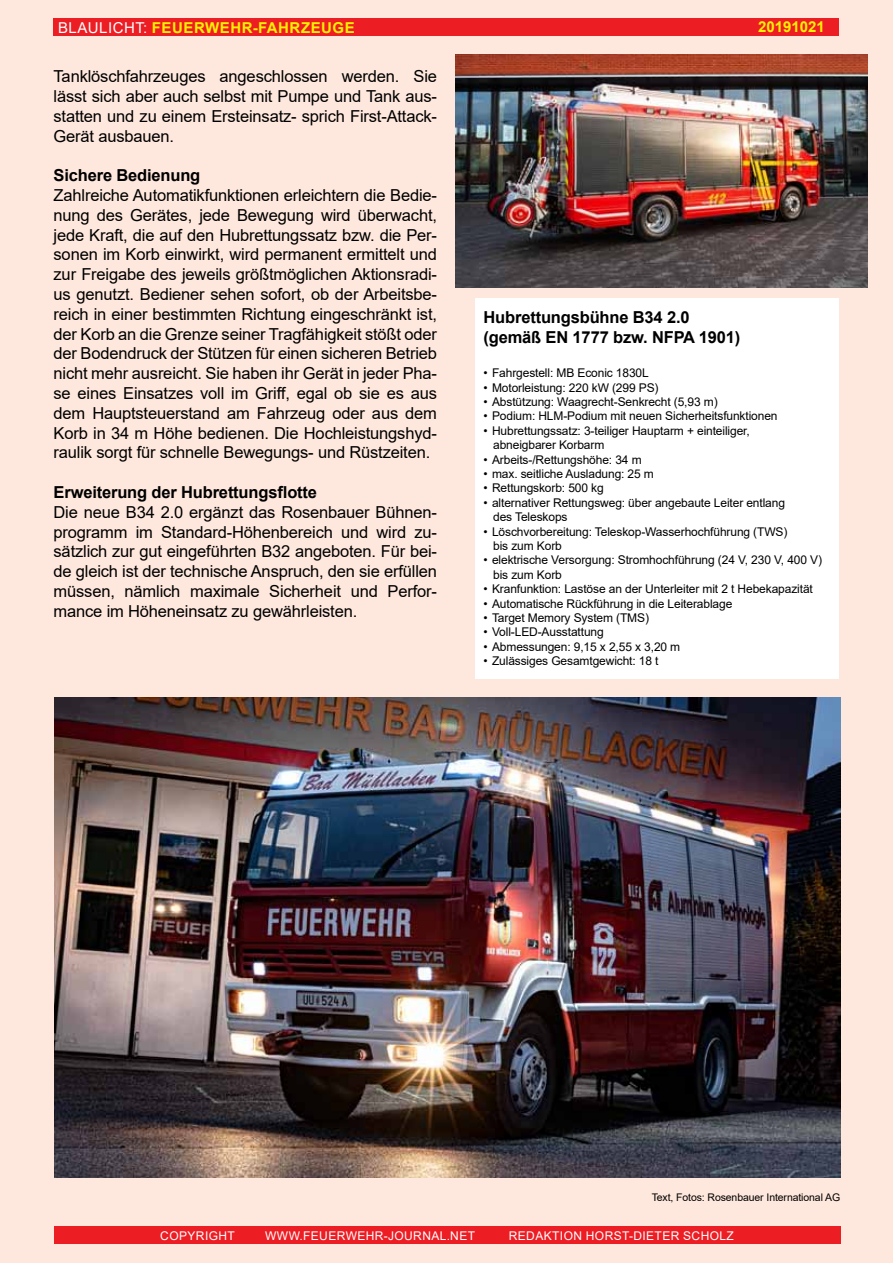
<style>
.page{position:relative;width:893px;height:1263px;background:#fee7dc}
.page>*{position:absolute;margin:0;border:0;box-sizing:border-box;transform-origin:0 0}
.t1{font:16.5px/19.8px "Arial";letter-spacing:-.01em;color:#000;text-align:justify}
.t2{font:700 16.5px/19.8px "Arial";letter-spacing:-.01em;color:#000}
.t3{font:700 15px "Arial";letter-spacing:.035em;color:#fff200}
.t4{font:700 15px "Arial";color:#fff200}
.t5{font:12px/14.4px "Arial";letter-spacing:-.01em;color:#000}
.t6{font:12px "Arial";letter-spacing:.035em;color:#fff}
.t7{font:10.5px "Arial";color:#000}
.s1{font-weight:400;color:#fff}
</style>
<div class="page">
<div style="left:54px;top:18px;width:785px;height:18px;background:#ed1d24"></div>
<div style="left:54px;top:1226px;width:786px;height:18px;background:#ed1d24"></div>
<img style="left:455px;top:54px;width:413px;height:233px">
<div style="left:475px;top:298px;width:364px;height:380px;background:#fff"></div>
<img style="left:54px;top:698px;width:786px;height:479px">
<p class="t3" style="left:58px;top:17px;width:298px"><span class="s1">Blaulicht:</span> Feuerwehr-Fahrzeuge</p>
<p class="t1" style="left:54px;top:66px;width:385px">Tanklöschfahrzeuges angeschlossen werden. Sie lässt sich aber auch selbst mit Pumpe und Tank aus&shy;statten und zu einem Ersteinsatz- sprich First-Attack-Gerät ausbauen.</p>
<p class="t2" style="left:54px;top:166px;width:148px">Sichere Bedienung</p>
<p class="t1" style="left:54px;top:185px;width:385px">Zahlreiche Automatikfunktionen erleichtern die Bedie&shy;nung des Gerätes, jede Bewegung wird überwacht, jede Kraft, die auf den H ubrettungssatz bzw. die Per&shy;sonen im Korb einwirkt, wird permanent ermittelt und zur Freigabe des jeweils größtmöglichen Aktionsradi&shy;us genutzt. Bediener sehen sofort, ob der Arbeitsbe&shy;reich in einer bestimmten Richtung eingeschränkt ist, der Korb an die Grenze seiner Tragfähigkeit stößt oder der Bodendruck der Stützen für einen sicheren Betrieb nicht mehr ausreicht. Sie haben ihr Gerät in jeder Pha&shy;se eines Einsatzes voll im Griff, egal ob sie es aus dem Hauptsteuerstand am Fahrzeug oder aus dem Korb in 34 m Höhe bedienen. Die Hochleistungshyd&shy;raulik sorgt für schnelle Bewegungs- und Rüstzeiten.</p>
<p class="t2" style="left:54px;top:482px;width:265px">Erweiterung der Hubrettungsflotte</p>
<p class="t1" style="left:54px;top:502px;width:385px">Die neue B34 2.0 ergänzt das Rosenbauer Bühnen&shy;programm im Standard-Höhenbereich und wird zu&shy;sätzlich zur gut eingeführten B32 angeboten. Für bei&shy;de gleich ist der technische Anspruch, den sie erfüllen müssen, nämlich maximale Sicherheit und Perfor&shy;mance im Höheneinsatz zu gewährleisten.</p>
<p class="t4" style="left:758px;top:16px;width:68px">20191021</p>
<p class="t2" style="left:483px;top:308px;width:258px">Hubrettungsbühne B34 2.0 (gemäß EN 1777 bzw. NFPA 1901)</p>
<p class="t5" style="left:483px;top:366px;width:166px">• Fahrgestell: MB Econic 1830L</p>
<p class="t5" style="left:483px;top:380px;width:177px">• Motorleistung: 220 kW (299 PS)</p>
<p class="t5" style="left:483px;top:394px;width:236px">• Abstützung: Waagrecht-Senkrecht (5,93 m)</p>
<p class="t5" style="left:483px;top:409px;width:296px">• Podium: HLM-Podium mit neuen Sicherheitsfunktionen</p>
<p class="t5" style="left:493px;top:423px;width:258px;text-indent:-10px">• H ubrettungssatz: 3-teiliger Hauptarm + einteiliger, abneigbarer Korbarm</p>
<p class="t5" style="left:483px;top:452px;width:160px">• Arbeits-/Rettungshöhe: 34 m</p>
<p class="t5" style="left:483px;top:466px;width:172px">• max. seitliche Ausladung: 25 m</p>
<p class="t5" style="left:483px;top:481px;width:122px">• Rettungskorb: 500 kg</p>
<p class="t5" style="left:493px;top:495px;width:293px;text-indent:-10px">• alternativer Rettungsweg: über angebaute Leiter entlang des Teleskops</p>
<p class="t5" style="left:493px;top:524px;width:296px;text-indent:-10px">• Löschvorbereitung: Teleskop-Wasserhochführung (TWS) bis zum Korb</p>
<p class="t5" style="left:493px;top:553px;width:330px;text-indent:-10px">• elektrische Versorgung: Stromhochführung (24 V, 230 V, 400 V) bis zum Korb</p>
<p class="t5" style="left:483px;top:582px;width:331px">• Kranfunktion: Lastöse an der U nterleiter mit 2 t H ebekapazität</p>
<p class="t5" style="left:483px;top:596px;width:250px">• Automatische Rückführung in die Leiterablage</p>
<p class="t5" style="left:483px;top:610px;width:167px">• Target Memory System (TMS)</p>
<p class="t5" style="left:483px;top:625px;width:40px">• Voll-LED</p>
<p class="t5" style="left:538px;top:625px;width:68px">-Ausstattung</p>
<p class="t5" style="left:483px;top:639px;width:198px">• Abmessungen: 9,15 x 2,55 x 3,20 m</p>
<p class="t5" style="left:483px;top:654px;width:177px">• Zulässiges Gesamtgewicht: 18 t</p>
<p class="t7" style="left:652px;top:1190px;width:182px">Text, Fotos: Rosenbauer I nternational AG</p>
<p class="t6" style="left:160px;top:1227px;width:76px">Copyright</p>
<p class="t6" style="left:265px;top:1227px;width:211px">www.feuerwehr-journal.net</p>
<p class="t6" style="left:509px;top:1227px;width:227px">Redaktion Horst-Dieter Scholz</p>
</div>
